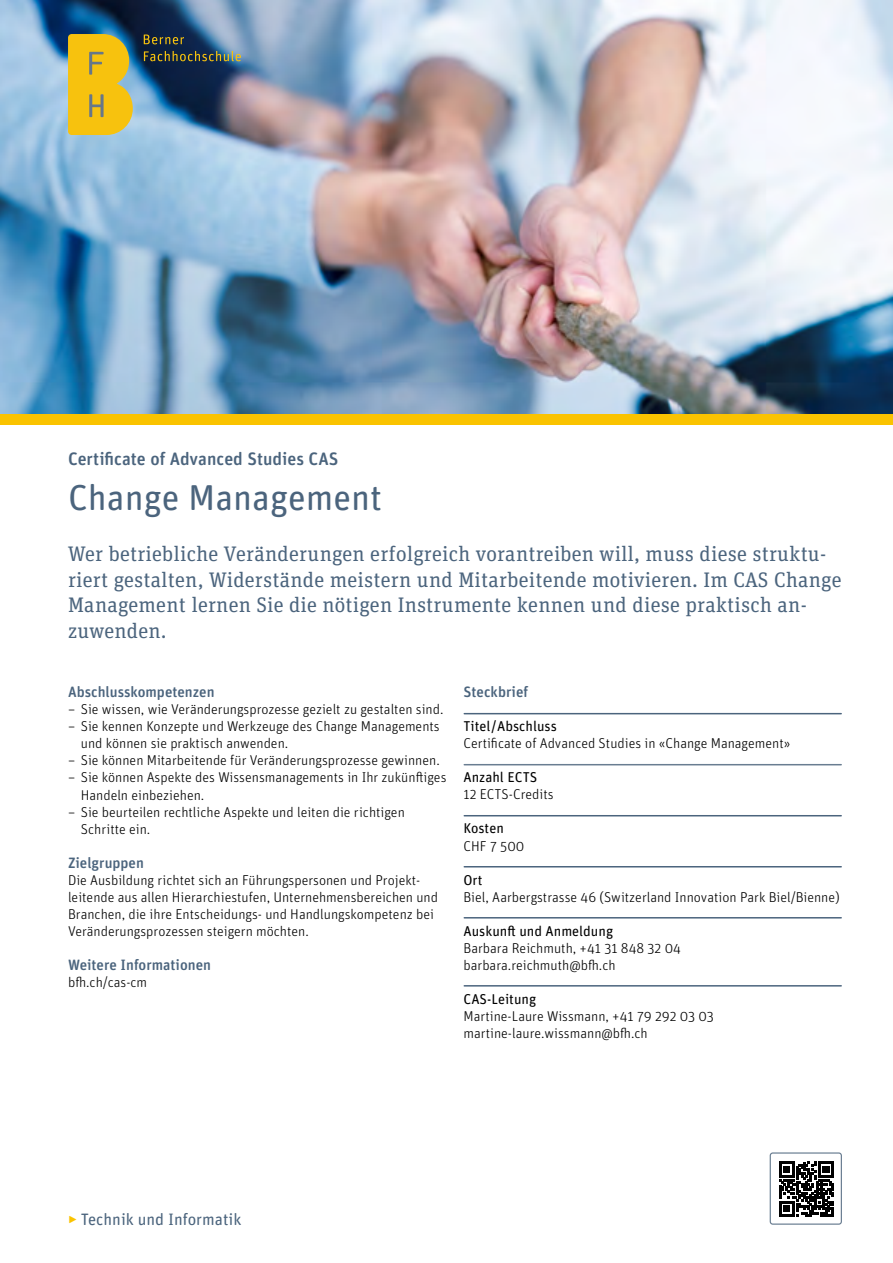
<style>
.page{position:relative;width:893px;height:1263px;background:#fff}
.page>*{position:absolute;margin:0;border:0;box-sizing:border-box;transform-origin:0 0}
.t1{font:36px "Unit Rounded Pro";color:#4b647d}
.t2{font:21px/25.5px "Unit Slab Pro";letter-spacing:.01em;color:#4b647d}
.t3{font:500 18px "Unit Rounded Pro";color:#4b647d}
.t4{font:16.5px "Unit Rounded Pro";color:#4b647d}
.t5{font:500 15px "Unit Rounded Pro";color:#4b647d}
.t6{font:300 14.25px/17px "Unit Rounded Pro";color:#000}
.t7{font:14.25px "Unit Rounded Pro";color:#000}
.s1{font-weight:300;color:#fac300}
</style>
<div class="page">
<img style="left:0;top:0;width:893px;height:415px">
<svg style="left:68px;top:34px;width:65px;height:101px;background:#e0ba27"></svg>
<svg style="left:144px;top:35px;width:40px;height:9px"></svg>
<svg style="left:144px;top:51px;width:97px;height:10px"></svg>
<div style="left:0;top:415px;width:893px;height:10px;background:#fac300"></div>
<hr style="left:464px;top:713px;width:377px;height:1px;background:#4b647d">
<hr style="left:464px;top:764px;width:377px;height:1px;background:#697d91">
<hr style="left:464px;top:815px;width:377px;height:1px;background:#4b647d">
<hr style="left:464px;top:866px;width:377px;height:1px;background:#4b647d">
<hr style="left:464px;top:917px;width:377px;height:1px;background:#4b647d">
<hr style="left:464px;top:985px;width:377px;height:1px;background:#4b647d">
<svg style="left:779px;top:1162px;width:55px;height:54px"></svg>
<div style="left:770px;top:1152px;width:72px;height:73px;border:1px solid #697d91;border-radius:3px"></div>
<p class="t3" style="left:68px;top:446px;width:272px">Certificate of Advanced Studies CAS</p>
<h1 class="t1" style="left:68px;top:473px;width:316px">Change Management</h1>
<p class="t2" style="left:68px;top:541px;width:775px">Wer betriebliche Veränderungen erfolgreich vorantreiben will, muss diese struktu&shy;riert gestalten, Widerstände meistern und Mitarbeitende motivieren. Im CAS Change Management lernen Sie die nötigen Instrumente kennen und diese praktisch an&shy;zuwenden.</p>
<p class="t5" style="left:68px;top:682px;width:148px">Abschlusskompetenzen</p>
<p class="t6" style="left:68px;top:701px;width:377px">– Sie wissen, wie Veränderungsprozesse gezielt zu gestalten sind.</p>
<p class="t6" style="left:81px;top:718px;width:360px;text-indent:-13px">– Sie kennen Konzepte und Werkzeuge des Change Managements und können sie praktisch anwenden.</p>
<p class="t6" style="left:68px;top:752px;width:373px">– Sie können Mitarbeitende für Veränderungsprozesse gewinnen.</p>
<p class="t6" style="left:81px;top:769px;width:367px;text-indent:-13px">– Sie können Aspekte des Wissensmanagements in Ihr zukünftiges<br>Handeln einbeziehen.</p>
<p class="t6" style="left:81px;top:803px;width:326px;text-indent:-13px">– Sie beurteilen rechtliche Aspekte und leiten die richtigen<br>Schritte ein.</p>
<p class="t5" style="left:68px;top:852px;width:77px">Zielgruppen</p>
<p class="t6" style="left:68px;top:871px;width:372px">Die Ausbildung richtet sich an Führungspersonen und Projekt&shy;leitende aus allen Hierarchiestufen, Unternehmensbereichen und Branchen, die ihre Entscheidungs- und Handlungskompetenz bei Veränderungsprozessen steigern möchten.</p>
<p class="t5" style="left:68px;top:954px;width:144px">Weitere Informationen</p>
<p class="t6" style="left:68px;top:973px;width:81px">bfh.ch/cas-cm</p>
<p class="t5" style="left:463px;top:682px;width:66px">Steckbrief</p>
<p class="t7" style="left:463px;top:717px;width:95px">Titel/Abschluss</p>
<p class="t6" style="left:463px;top:735px;width:328px">Certificate of Advanced Studies in «Change Management»</p>
<p class="t7" style="left:463px;top:768px;width:75px">Anzahl ECTS</p>
<p class="t6" style="left:463px;top:786px;width:92px">12 ECTS-Credits</p>
<p class="t7" style="left:463px;top:819px;width:42px">Kosten</p>
<p class="t6" style="left:463px;top:837px;width:62px">CHF 7 500</p>
<p class="t7" style="left:463px;top:870px;width:21px">Ort</p>
<p class="t6" style="left:463px;top:888px;width:378px">Biel, Aarbergstrasse 46 (Switzerland Innovation Park Biel/Bienne)</p>
<p class="t7" style="left:463px;top:921px;width:151px">Auskunft und Anmeldung</p>
<p class="t6" style="left:463px;top:939px;width:219px">Barbara Reichmuth, +41 31 848 32 04 barbara.reichmuth@bfh.ch</p>
<p class="t7" style="left:463px;top:989px;width:74px">CAS-Leitung</p>
<p class="t6" style="left:463px;top:1007px;width:252px">Martine-Laure Wissmann, +41 79 292 03 03 martine-laure.wissmann@bfh.ch</p>
<p class="t4" style="left:68px;top:1207px;width:175px"><span class="s1">‣</span> Technik und Informatik</p>
</div>
